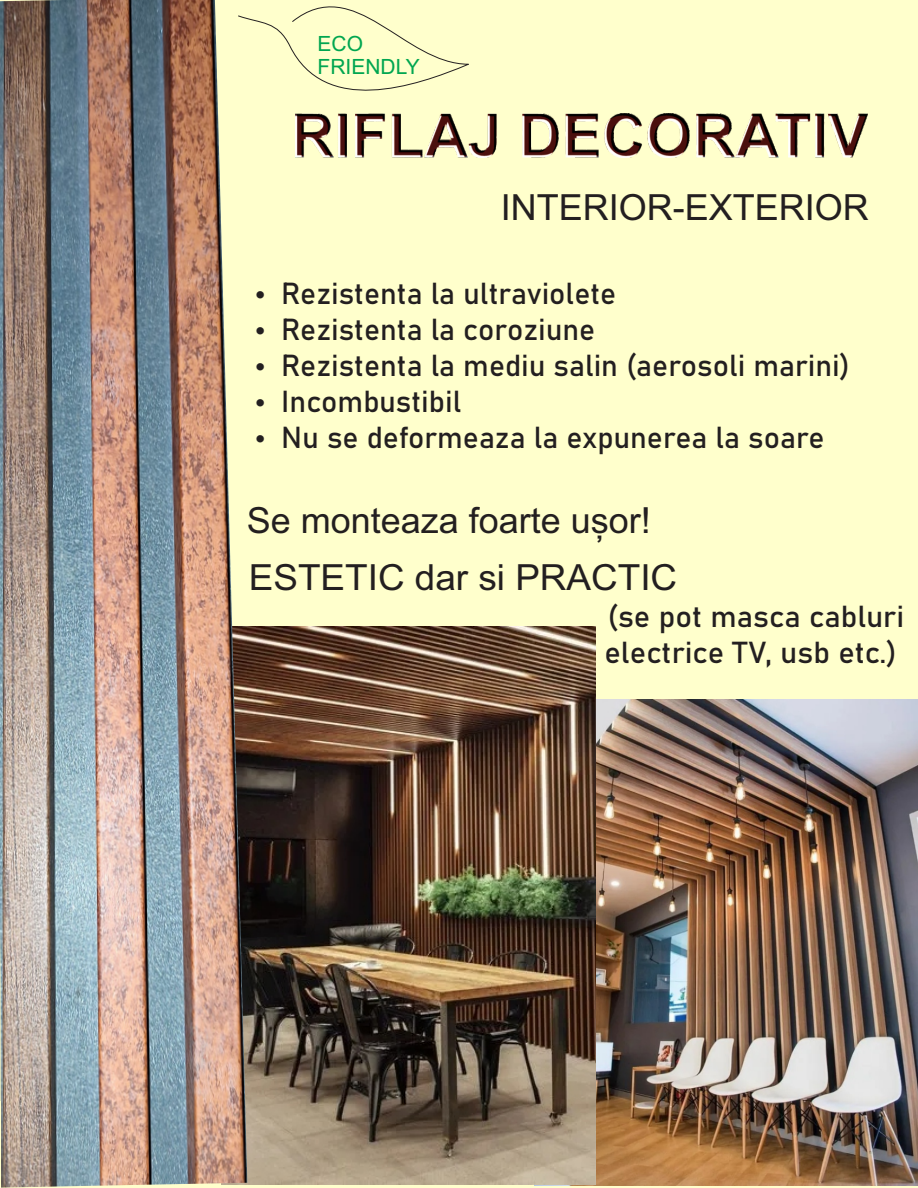
<style>
.page{position:relative;width:918px;height:1188px;background:#ffc}
.page>*{position:absolute;margin:0;border:0;box-sizing:border-box;transform-origin:0 0}
.t1{font:36px/57.2px "Arial";color:#231f20}
.t2{font:30px/36px "Bahnschrift";color:#231f20}
.t3{font:21px/23.4px "Arial";color:#00a650}
</style>
<div class="page">
<img style="left:535px;top:699px;width:383px;height:487px">
<img style="left:247px;top:627px;width:348px;height:558px">
<img style="left:0;top:0;width:247px;height:1188px">
<img style="left:295px;top:113px;width:573px;height:45px">
<svg style="left:237px;top:0;width:235px;height:116px"></svg>
<p class="t3" style="left:318px;top:34px;width:104px">ECO<br>FRIENDLY</p>
<p class="t1" style="left:501px;top:182px;width:370px">INTERIOR-EXTERIOR</p>
<p class="t2" style="left:281px;top:277px;width:336px">Rezistenta la ultraviolete</p>
<p class="t2" style="left:281px;top:313px;width:316px">Rezistenta la coroziune</p>
<p class="t2" style="left:281px;top:350px;width:570px">Rezistenta la mediu salin (aerosoli marini)</p>
<p class="t2" style="left:281px;top:386px;width:182px">Incombustibil</p>
<p class="t2" style="left:281px;top:422px;width:545px">Nu se deformeaza la expunerea la soare</p>
<p class="t1" style="left:247px;top:495px;width:432px">Se monteaza foarte ușor!<br>ESTETIC dar si PRACTIC</p>
<p class="t2" style="left:604px;top:601px;width:301px">(se pot masca cabluri electrice TV, usb etc.)</p>
</div>
